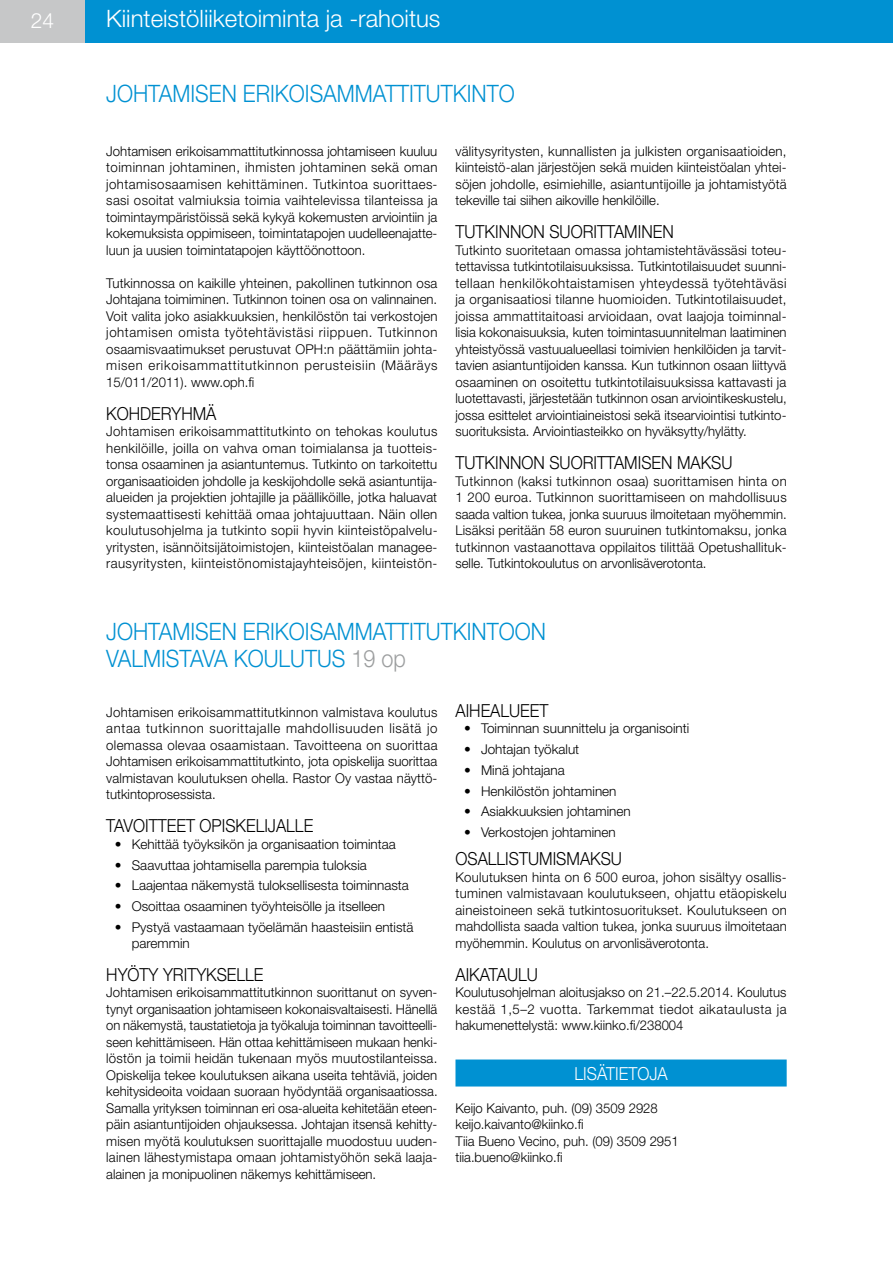
<style>
.page{position:relative;width:893px;height:1263px;background:#fff}
.page>*{position:absolute;margin:0;border:0;box-sizing:border-box;transform-origin:0 0}
.t1{font:300 24px "Helvetica Neue LT Std";color:#0091d2;scale:.9 1}
.t2{font:300 24px "Helvetica Neue LT Std";color:#fff}
.t3{font:300 24px "Helvetica Neue LT Std";color:#9c9e9f;scale:.9 1}
.t4{font:300 21px "Helvetica Neue LT Std";color:#fff}
.t5{font:300 18px "Helvetica Neue LT Std";color:#000;scale:.9 1}
.t6{font:300 18px "Helvetica Neue LT Std";color:#fff;scale:.9 1}
.t7{font:300 13.5px/16.5px "Helvetica Neue LT Std";color:#000;text-align:justify}
</style>
<div class="page">
<div style="left:0;top:0;width:85px;height:43px;background:#c6c7c8"></div>
<div style="left:85px;top:0;width:808px;height:43px;background:#0091d2"></div>
<div style="left:455px;top:1059px;width:332px;height:27px;background:#0091d2"></div>
<h2 class="t4" style="left:31px;top:7px;width:25px">24</h2>
<h1 class="t2" style="left:106px;top:3px;width:336px">Kiinteistöliiketoiminta ja -rahoitus</h1>
<h1 class="t1" style="left:106px;top:79px;width:28px">Johtamisen</h1>
<h1 class="t1" style="left:243px;top:79px;width:15px">erikoisammattitutkinto</h1>
<p class="t7" style="left:106px;top:142px;width:333px">Johtamisen erikoisammattitutkinnossa johtamiseen kuuluu toiminnan johtaminen, ihmisten johtaminen sekä oman johtamisosaamisen kehittäminen. Tutkintoa suorittaes&shy;sasi osoitat valmiuksia toimia vaihtelevissa tilanteissa ja toimintaympäristöissä sekä kykyä kokemusten arviointiin ja kokemuksista oppimiseen, toimintatapojen uudelleenajatte&shy;luun ja uusien toimintatapojen käyttöönottoon.</p>
<p class="t7" style="left:106px;top:274px;width:333px">Tutkinnossa on kaikille yhteinen, pakollinen tutkinnon osa Johtajana toimiminen. Tutkinnon toinen osa on valinnainen.<br>Voit valita joko asiakkuuksien, henkilöstön tai verkostojen johtamisen omista työtehtävistäsi riippuen. Tutkinnon osaamisvaatimukset perustuvat OPH:n päättämiin johta&shy;misen erikoisammattitutkinnon perusteisiin (Määräys 15/011/2011). www.oph.fi</p>
<h3 class="t5" style="left:106px;top:402px;width:124px">KOHDERYHMÄ</h3>
<p class="t7" style="left:106px;top:423px;width:333px">Johtamisen erikoisammattitutkinto on tehokas koulutus henkilöille, joilla on vahva oman toimialansa ja tuotteis&shy;tonsa osaaminen ja asiantuntemus. Tutkinto on tarkoitettu organisaatioiden johdolle ja keskijohdolle sekä asiantuntija&shy;alueiden ja projektien johtajille ja päälliköille, jotka haluavat systemaattisesti kehittää omaa johtajuuttaan. Näin ollen koulutusohjelma ja tutkinto sopii hyvin kiinteistöpalvelu&shy;yritysten, isännöitsijätoimistojen, kiinteistöalan managee&shy;rausyritysten, kiinteistönomistajayhteisöjen, kiinteistön-</p>
<p class="t7" style="left:455px;top:142px;width:333px">välitysyritysten, kunnallisten ja julkisten organisaatioiden, kiinteistö-alan järjestöjen sekä muiden kiinteistöalan yhtei&shy;söjen johdolle, esimiehille, asiantuntijoille ja johtamistyötä tekeville tai siihen aikoville henkilöille.</p>
<h3 class="t5" style="left:455px;top:221px;width:244px">TUTKINNON SUORITTAMINEN</h3>
<p class="t7" style="left:455px;top:241px;width:333px">Tutkinto suoritetaan omassa johtamistehtävässäsi toteu&shy;tettavissa tutkintotilaisuuksissa. Tutkintotilaisuudet suunni&shy;tellaan henkilökohtaistamisen yhteydessä työtehtäväsi ja organisaatiosi tilanne huomioiden. Tutkintotilaisuudet, joissa ammattitaitoasi arvioidaan, ovat laajoja toiminnal&shy;lisia kokonaisuuksia, kuten toimintasuunnitelman laatiminen yhteistyössä vastuualueellasi toimivien henkilöiden ja tarvit&shy;tavien asiantuntijoiden kanssa. Kun tutkinnon osaan liittyvä osaaminen on osoitettu tutkintotilaisuuksissa kattavasti ja luotettavasti, järjestetään tutkinnon osan arviointikeskustelu, jossa esittelet arviointiaineistosi sekä itsearviointisi tutkinto&shy;suorituksista. Arviointiasteikko on hyväksytty/hylätty.</p>
<h3 class="t5" style="left:455px;top:452px;width:309px">TUTKINNON SUORITTAMISEN MAKSU</h3>
<p class="t7" style="left:455px;top:472px;width:333px">Tutkinnon (kaksi tutkinnon osaa) suorittamisen hinta on 1 200 euroa. Tutkinnon suorittamiseen on mahdollisuus saada valtion tukea, jonka suuruus ilmoitetaan myöhemmin.<br>Lisäksi peritään 58 euron suuruinen tutkintomaksu, jonka tutkinnon vastaanottava oppilaitos tilittää Opetushallituk&shy;selle. Tutkintokoulutus on arvonlisäverotonta.</p>
<h1 class="t1" style="left:106px;top:617px;width:28px">Johtamisen</h1>
<h1 class="t1" style="left:243px;top:617px;width:15px">erikoisammattitutkintoon</h1>
<h1 class="t1" style="left:106px;top:644px;width:15px">valmistava</h1>
<h1 class="t1" style="left:234px;top:644px;width:17px">koulutus</h1>
<h1 class="t3" style="left:351px;top:644px;width:62px">19 op</h1>
<p class="t7" style="left:106px;top:703px;width:333px">Johtamisen erikoisammattitutkinnon valmistava koulutus antaa tutkinnon suorittajalle mahdollisuuden lisätä jo olemassa olevaa osaamistaan. Tavoitteena on suorittaa Johtamisen erikoisammattitutkinto, jota opiskelija suorittaa valmistavan koulutuksen ohella. Rastor Oy vastaa näyttö&shy;tutkintoprosessista.</p>
<h3 class="t5" style="left:106px;top:815px;width:231px">TAVOITTEET OPISKELIJALLE</h3>
<p class="t7" style="left:115px;top:835px;width:283px">• Kehittää työyksikön ja organisaation toimintaa</p>
<p class="t7" style="left:115px;top:856px;width:254px">• Saavuttaa johtamisella parempia tuloksia</p>
<p class="t7" style="left:115px;top:877px;width:296px">• Laajentaa näkemystä tuloksellisesta toiminnasta</p>
<p class="t7" style="left:115px;top:898px;width:272px">• Osoittaa osaaminen työyhteisölle ja itselleen</p>
<p class="t7" style="left:132px;top:918px;width:283px;text-indent:-17px">• Pystyä vastaamaan työelämän haasteisiin entistä paremmin</p>
<h3 class="t5" style="left:106px;top:963px;width:176px">HYÖTY YRITYKSELLE</h3>
<p class="t7" style="left:106px;top:984px;width:333px">Johtamisen erikoisammattitutkinnon suorittanut on syven&shy;tynyt organisaation johtamiseen kokonaisvaltaisesti. Hänellä on näkemystä, taustatietoja ja työkaluja toiminnan tavoitteelli&shy;seen kehittämiseen. Hän ottaa kehittämiseen mukaan henki&shy;löstön ja toimii heidän tukenaan myös muutostilanteissa.<br>Opiskelija tekee koulutuksen aikana useita tehtäviä, joiden kehitysideoita voidaan suoraan hyödyntää organisaatiossa.<br>Samalla yrityksen toiminnan eri osa-alueita kehitetään eteen&shy;päin asiantuntijoiden ohjauksessa. Johtajan itsensä kehitty&shy;misen myötä koulutuksen suorittajalle muodostuu uuden&shy;lainen lähestymistapa omaan johtamistyöhön sekä laaja&shy;alainen ja monipuolinen näkemys kehittämiseen.</p>
<h3 class="t5" style="left:455px;top:699px;width:105px">AIHEALUEET</h3>
<p class="t7" style="left:464px;top:720px;width:227px">• Toiminnan suunnittelu ja organisointi</p>
<p class="t7" style="left:464px;top:741px;width:117px">• Johtajan työkalut</p>
<p class="t7" style="left:464px;top:761px;width:102px">• Minä johtajana</p>
<p class="t7" style="left:464px;top:782px;width:154px">• Henkilöstön johtaminen</p>
<p class="t7" style="left:464px;top:803px;width:168px">• Asiakkuuksien johtaminen</p>
<p class="t7" style="left:464px;top:824px;width:153px">• Verkostojen johtaminen</p>
<h3 class="t5" style="left:455px;top:848px;width:187px">OSALLISTUMISMAKSU</h3>
<p class="t7" style="left:455px;top:868px;width:333px">Koulutuksen hinta on 6 500 euroa, johon sisältyy osallis&shy;tuminen valmistavaan koulutukseen, ohjattu etäopiskelu aineistoineen sekä tutkintosuoritukset. Koulutukseen on mahdollista saada valtion tukea, jonka suuruus ilmoitetaan myöhemmin. Koulutus on arvonlisäverotonta.</p>
<h3 class="t5" style="left:455px;top:963px;width:93px">AIKATAULU</h3>
<p class="t7" style="left:455px;top:984px;width:333px">Koulutusohjelman aloitusjakso on 21.–22.5.2014. Koulutus kestää 1,5–2 vuotta. Tarkemmat tiedot aikataulusta ja hakumenettelystä: www.kiinko.fi/238004</p>
<h3 class="t6" style="left:574px;top:1062px;width:105px">LISÄTIETOJA</h3>
<p class="t7" style="left:455px;top:1099px;width:225px;text-align:left">Keijo Kaivanto, puh. (09) 3509 2928 keijo.kaivanto@kiinko.fi<br>Tiia Bueno Vecino, puh. (09) 3509 2951 tiia.bueno@kiinko.fi</p>
</div>
